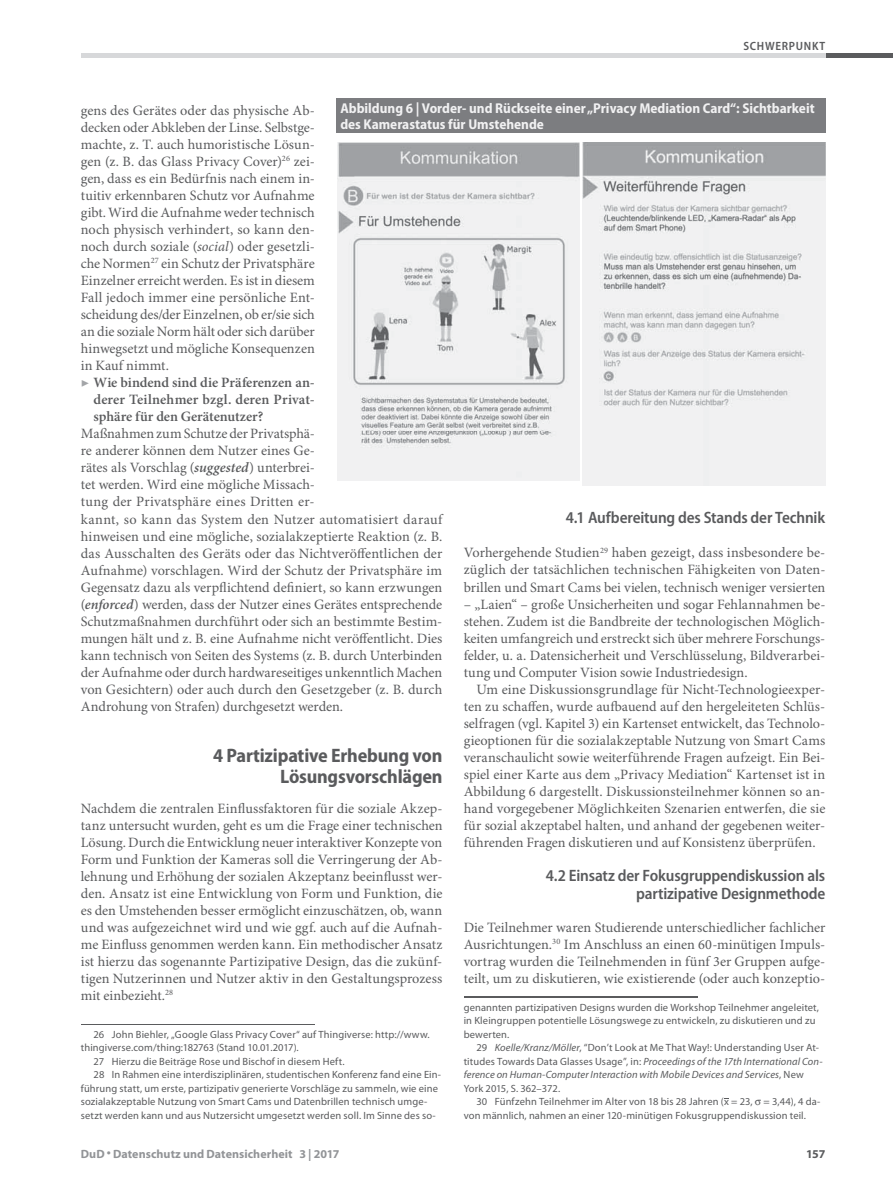
<style>
.page{position:relative;width:893px;height:1187px;background:#fff}
.page>*{position:absolute;margin:0;border:0;box-sizing:border-box;transform-origin:0 0}
.t1{font:700 semi-condensed 19.5px/21px "Myriad Pro";letter-spacing:-.01em;color:#5a5b5d;text-align:right}
.t2{font:600 semi-condensed 16.5px/18px "Myriad Pro";letter-spacing:-.01em;color:#5a5b5d;text-align:right}
.t3{font:14.25px/17px "Minion Pro";color:#5a5b5d;text-align:justify}
.t4{font:700 semi-condensed 14.25px/15.8px "Myriad Pro";color:#f1f1f2}
.t5{font:600 14.25px "Minion Pro";letter-spacing:.005em;color:#5a5b5d}
.t6{font:700 12px "Myriad Pro";letter-spacing:.005em;color:#929497}
.t7{font:600 semi-condensed 12px "Myriad Pro";letter-spacing:.06em;color:#5a5b5d}
.t8{font:700 12px "Myriad Pro";color:#5a5b5d}
.t9{font:10.5px/13.5px "Myriad Pro";letter-spacing:.015em;color:#5a5b5d}
.t10{font:italic 10.5px/13.5px "Myriad Pro";letter-spacing:.01em;color:#5a5b5d}
.s1{font-style:italic}
.s2{color:#a3a5a8}
.s3{font-weight:600;font-style:italic}
.s4{font-style:normal}
</style>
<div class="page">
<hr style="left:81px;top:1024px;width:234px;height:1px;background:#5a5b5d">
<hr style="left:463px;top:996px;width:234px;height:2px;background:#5a5b5d">
<div style="left:336px;top:98px;width:489px;height:35px;background:#7c7d80"></div>
<img style="left:338px;top:142px;width:241px;height:338px">
<img style="left:583px;top:142px;width:242px;height:343px">
<div style="left:825px;top:53px;width:67px;height:5px;background:#5a5b5d"></div>
<div style="left:81px;top:53px;width:744px;height:5px;background:#d7d8da"></div>
<p class="t7" style="left:743px;top:41px;width:83px">SCHWERPUNKT</p>
<p class="t4" style="left:340px;top:101px;width:476px">Abbildung 6 | Vorder- und Rückseite einer „Privacy Mediation Card“: Sichtbarkeit des Kamerastatus für Umstehende</p>
<p class="t3" style="left:81px;top:103px;width:235px">gens des Gerätes oder das physische Ab-</p>
<p class="t3" style="left:81px;top:120px;width:235px">decken oder Abkleben der Linse. Selbstge-</p>
<p class="t3" style="left:81px;top:137px;width:235px">machte, z. T. auch humoristische Lösun-</p>
<p class="t3" style="left:81px;top:154px;width:235px">gen (z. B. das Glass Privacy Cover)<sup>26</sup> zei-</p>
<p class="t3" style="left:81px;top:171px;width:236px">gen, dass es ein Bedürfnis nach einem in-</p>
<p class="t3" style="left:81px;top:188px;width:235px">tuitiv erkennbaren Schutz vor Aufnahme</p>
<p class="t3" style="left:81px;top:205px;width:235px">gibt. Wird die Aufnahme weder technisch</p>
<p class="t3" style="left:81px;top:222px;width:235px">noch physisch verhindert, so kann den-</p>
<p class="t3" style="left:81px;top:239px;width:235px">noch durch soziale (<span class="s1">social</span>) oder gesetzli-</p>
<p class="t3" style="left:81px;top:256px;width:235px">che Normen<sup>27</sup> ein Schutz der Privatsphäre</p>
<p class="t3" style="left:81px;top:273px;width:235px">Einzelner erreicht werden. Es ist in diesem</p>
<p class="t3" style="left:81px;top:290px;width:235px">Fall jedoch immer eine persönliche Ent-</p>
<p class="t3" style="left:81px;top:307px;width:235px">scheidung des/der Einzelnen, ob er/sie sich</p>
<p class="t3" style="left:81px;top:324px;width:235px">an die soziale Norm hält oder sich darüber</p>
<p class="t3" style="left:81px;top:341px;width:235px">hinwegsetzt und mögliche Konsequenzen</p>
<p class="t3" style="left:81px;top:358px;width:90px">in Kauf nimmt.</p>
<p class="t5" style="left:81px;top:377px;width:235px"><span class="s2">▶</span> Wie bindend sind die Präferenzen an-</p>
<p class="t5" style="left:94px;top:394px;width:223px">derer Teilnehmer bzgl. deren Privat-</p>
<p class="t5" style="left:94px;top:411px;width:171px">sphäre für den Gerätenutzer?</p>
<p class="t3" style="left:81px;top:426px;width:363px;text-align:left">Maßnahmen zum Schutze der Privatsphä-<br>re anderer können dem Nutzer eines Ge-<br>rätes als Vorschlag (<span class="s3">suggested</span>) unterbrei-<br>tet werden. Wird eine mögliche Missach-<br>tung der Privatsphäre eines Dritten er-<br>kannt, so kann das System den Nutzer automatisiert darauf hinweisen und eine mögliche, sozialakzeptierte Reaktion (z. B. das Ausschalten des Geräts oder das Nichtveröffentlichen der Aufnahme) vorschlagen. Wird der Schutz der Privatsphäre im Gegensatz dazu als verpflichtend definiert, so kann erzwungen (<span class="s3">enforced</span>) werden, dass der Nutzer eines Gerätes entsprechende Schutzmaßnahmen durchführt oder sich an bestimmte Bestim&shy;mungen hält und z. B. eine Aufnahme nicht veröffentlicht. Dies kann technisch von Seiten des Systems (z. B. durch Unterbinden der Aufnahme oder durch hardwareseitiges unkenntlich Machen von Gesichtern) oder auch durch den Gesetzgeber (z. B. durch Androhung von Strafen) durchgesetzt werden.</p>
<h1 class="t1" style="left:213px;top:746px;width:231px">4 Partizipative Erhebung von<br>Lösungsvorschlägen</h1>
<p class="t3" style="left:81px;top:801px;width:363px">Nachdem die zentralen Einflussfaktoren für die soziale Akzep&shy;tanz untersucht wurden, geht es um die Frage einer technischen Lösung. Durch die Entwicklung neuer interaktiver Konzepte von Form und Funktion der Kameras soll die Verringerung der Ab&shy;lehnung und Erhöhung der sozialen Akzeptanz beeinflusst wer&shy;den. Ansatz ist eine Entwicklung von Form und Funktion, die es den Umstehenden besser ermöglicht einzuschätzen, ob, wann und was aufgezeichnet wird und wie ggf. auch auf die Aufnah&shy;me Einfluss genommen werden kann. Ein methodischer Ansatz ist hierzu das sogenannte Partizipative Design, das die zukünf&shy;tigen Nutzerinnen und Nutzer aktiv in den Gestaltungsprozess mit einbezieht.<sup>28</sup></p>
<p class="t9" style="left:94px;top:1028px;width:337px">26 John Biehler, „Google Glass Privacy Cover“ auf Thingiverse: http://www.</p>
<p class="t9" style="left:81px;top:1041px;width:219px">thingiverse.com/thing:182763 (Stand 10.01.2017).</p>
<p class="t9" style="left:94px;top:1055px;width:252px">27 Hierzu die Beiträge Rose und Bischof in diesem Heft.</p>
<p class="t9" style="left:94px;top:1068px;width:349px">28 In Rahmen eine interdisziplinären, studentischen Konferenz fand eine Ein-</p>
<p class="t9" style="left:81px;top:1082px;width:359px">führung statt, um erste, partizipativ generierte Vorschläge zu sammeln, wie eine</p>
<p class="t9" style="left:81px;top:1095px;width:348px">sozialakzeptable Nutzung von Smart Cams und Datenbrillen technisch umge-</p>
<p class="t9" style="left:81px;top:1109px;width:356px">setzt werden kann und aus Nutzersicht umgesetzt werden soll. Im Sinne des so-</p>
<p class="t2" style="left:566px;top:510px;width:261px">4.1 Aufbereitung des Stands der Technik</p>
<p class="t3" style="left:463px;top:545px;width:363px">Vorhergehende Studien<sup>29</sup> haben gezeigt, dass insbesondere be&shy;züglich der tatsächlichen technischen Fähigkeiten von Daten&shy;brillen und Smart Cams bei vielen, technisch weniger versierten</p>
<p class="t3" style="left:463px;top:596px;width:363px">– „Laien“ – große Unsicherheiten und sogar Fehlannahmen be&shy;stehen. Zudem ist die Bandbreite der technologischen Möglich&shy;keiten umfangreich und erstreckt sich über mehrere Forschungs&shy;felder, u. a. Datensicherheit und Verschlüsselung, Bildverarbei&shy;tung und Computer Vision sowie Industriedesign.</p>
<p class="t3" style="left:463px;top:681px;width:363px;text-indent:13px">Um eine Diskussionsgrundlage für Nicht-Technologieexper&shy;ten zu schaffen, wurde aufbauend auf den hergeleiteten Schlüs&shy;selfragen (vgl. Kapitel 3) ein Kartenset entwickelt, das Technolo&shy;gieoptionen für die sozialakzeptable Nutzung von Smart Cams veranschaulicht sowie weiterführende Fragen aufzeigt. Ein Bei&shy;spiel einer Karte aus dem „Privacy Mediation“ Kartenset ist in Abbildung 6 dargestellt. Diskussionsteilnehmer können so an&shy;hand vorgegebener Möglichkeiten Szenarien entwerfen, die sie für sozial akzeptabel halten, und anhand der gegebenen weiter&shy;führenden Fragen diskutieren und auf Konsistenz überprüfen.</p>
<p class="t2" style="left:545px;top:867px;width:281px">4.2 Einsatz der Fokusgruppendiskussion als partizipative Designmethode</p>
<p class="t3" style="left:463px;top:920px;width:363px">Die Teilnehmer waren Studierende unterschiedlicher fachlicher Ausrichtungen.<sup>30</sup> Im Anschluss an einen 60-minütigen Impuls&shy;vortrag wurden die Teilnehmenden in fünf 3er Gruppen aufge&shy;teilt, um zu diskutieren, wie existierende (oder auch konzeptio-</p>
<p class="t9" style="left:463px;top:1001px;width:357px">genannten partizipativen Designs wurden die Workshop Teilnehmer angeleitet, in Kleingruppen potentielle Lösungswege zu entwickeln, zu diskutieren und zu bewerten.</p>
<p class="t10" style="left:463px;top:1041px;width:360px;text-indent:13px"><span class="s4">29</span> Koelle/Kranz/Möller<span class="s4">, “Don’t Look at Me That Way!: Understanding User At&shy;titudes Towards Data Glasses Usage”, in:</span> Proceedings of the 17th International Con&shy;ference on Human-Computer Interaction with Mobile Devices and Services<span class="s4">, New York 2015, S. 362–372.</span></p>
<p class="t9" style="left:463px;top:1095px;width:358px;text-indent:13px">30 Fünfzehn Teilnehmer im Alter von 18 bis 28 Jahren (x = 23, = 3,44), 4 da&shy;von männlich, nahmen an einer 120-minütigen Fokusgruppendiskussion teil.</p>
<p class="t6" style="left:81px;top:1149px;width:260px">DuD • Datenschutz und Datensicherheit 3 | 2017</p>
<p class="t8" style="left:806px;top:1149px;width:21px">157</p>
</div>
